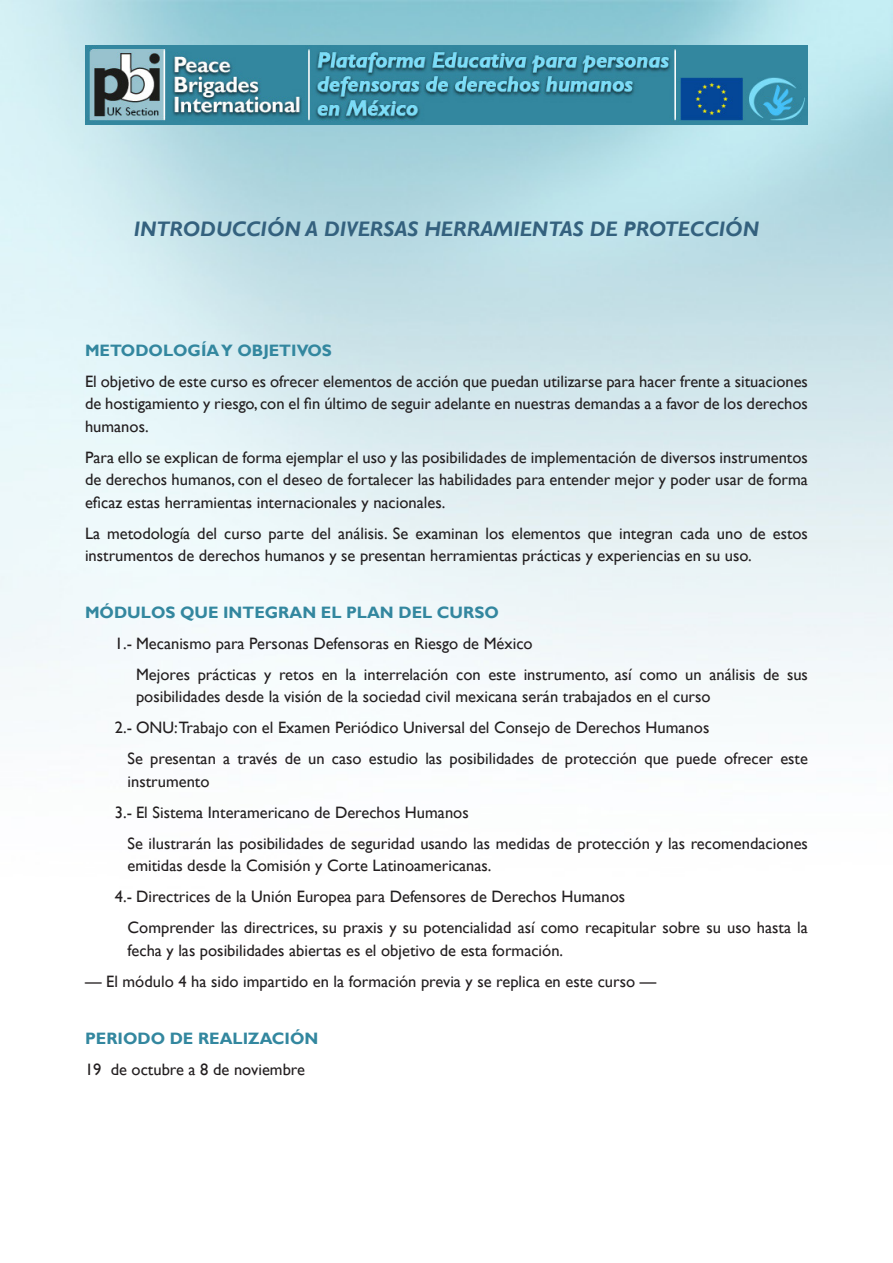
<style>
.page{position:relative;width:893px;height:1263px;background:#fff}
.page>*{position:absolute;margin:0;border:0;box-sizing:border-box;transform-origin:0 0}
.t1{font:italic 700 21px "Gill Sans";color:#34617e}
.t2{font:16.5px/22.5px "Gill Sans";color:#231f20}
.t3{font:700 16.5px "Gill Sans";color:#33879f}
</style>
<div class="page">
<img style="left:0;top:0;width:893px;height:703px">
<img style="left:85px;top:46px;width:723px;height:78px">
<p class="t1" style="left:134px;top:216px;width:627px">INTRODUCCIÓN A DIVERSAS HERRAMIENTAS DE PROTECCIÓN</p>
<p class="t3" style="left:85px;top:340px;width:248px">METODOLOGÍA Y OBJETIVOS</p>
<p class="t2" style="left:85px;top:370px;width:724px;text-align:justify">El objetivo de este curso es ofrecer elementos de acción que puedan utilizarse para hacer frente a situaciones de hostigamiento y riesgo, con el fin último de seguir adelante en nuestras demandas a a favor de los derechos humanos.</p>
<p class="t2" style="left:85px;top:446px;width:724px;text-align:justify">Para ello se explican de forma ejemplar el uso y las posibilidades de implementación de diversos instrumentos de derechos humanos, con el deseo de fortalecer las habilidades para entender mejor y poder usar de forma eficaz estas herramientas internacionales y nacionales.</p>
<p class="t2" style="left:85px;top:522px;width:724px">La metodología del curso parte del análisis. Se examinan los elementos que integran cada uno de estos instrumentos de derechos humanos y se presentan herramientas prácticas y experiencias en su uso.</p>
<p class="t3" style="left:85px;top:602px;width:415px">MÓDULOS QUE INTEGRAN EL PLAN DEL CURSO</p>
<p class="t2" style="left:115px;top:632px;width:419px">1.- Mecanismo para Personas Defensoras en Riesgo de México</p>
<p class="t2" style="left:136px;top:663px;width:673px">Mejores prácticas y retos en la interrelación con este instrumento, así como un análisis de sus posibilidades desde la visión de la sociedad civil mexicana serán trabajados en el curso</p>
<p class="t2" style="left:115px;top:717px;width:596px">2.- ONU:Trabajo con el Examen Periódico Universal del Consejo de Derechos Humanos</p>
<p class="t2" style="left:128px;top:748px;width:682px">Se presentan a través de un caso estudio las posibilidades de protección que puede ofrecer este instrumento</p>
<p class="t2" style="left:115px;top:801px;width:355px">3.- El Sistema Interamericano de Derechos Humanos</p>
<p class="t2" style="left:128px;top:832px;width:682px">Se ilustrarán las posibilidades de seguridad usando las medidas de protección y las recomendaciones emitidas desde la Comisión y Corte Latinoamericanas.</p>
<p class="t2" style="left:115px;top:886px;width:512px">4.- Directrices de la Unión Europea para Defensores de Derechos Humanos</p>
<p class="t2" style="left:128px;top:917px;width:682px">Comprender las directrices, su praxis y su potencialidad así como recapitular sobre su uso hasta la fecha y las posibilidades abiertas es el objetivo de esta formación.</p>
<p class="t2" style="left:85px;top:970px;width:573px">— El módulo 4 ha sido impartido en la formación previa y se replica en este curso —</p>
<p class="t3" style="left:85px;top:1028px;width:235px">PERIODO DE REALIZACIÓN</p>
<p class="t2" style="left:85px;top:1058px;width:221px">19 de octubre a 8 de noviembre</p>
</div>
